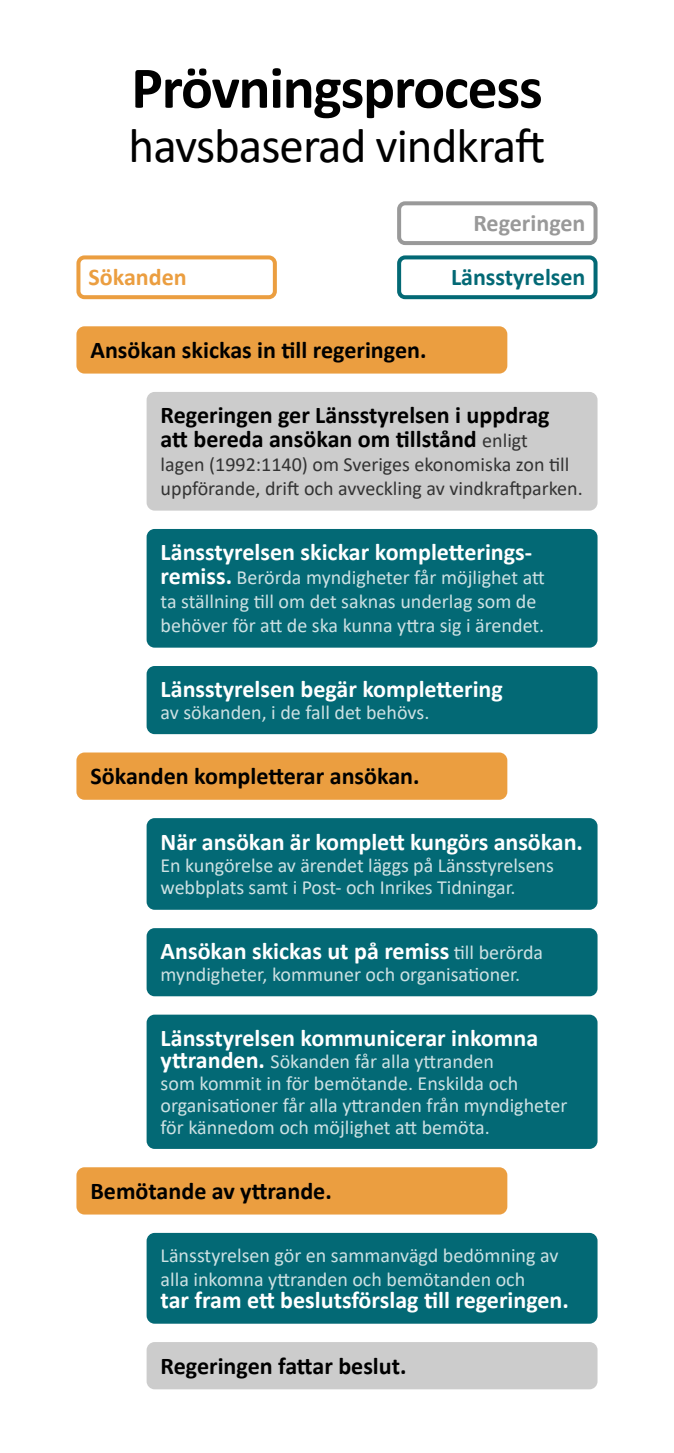
<style>
.page{position:relative;width:674px;height:1453px;background:#fff}
.page>*{position:absolute;margin:0;border:0;box-sizing:border-box;transform-origin:0 0}
.t1{font:700 59.5px "Calibri";letter-spacing:-.02em;color:#000}
.t2{font:49px "Calibri";letter-spacing:-.02em;color:#000}
.Brödtext_vit{font:700 24.06px "Calibri";color:#fff}
.Brödtext_liten{font:700 24.06px/24.1px "Calibri";color:#000}
.t3{font:700 24.06px "Calibri";color:#036975}
.t4{font:700 24.06px "Calibri";color:#999}
.t5{font:700 24.06px "Calibri";color:#eb9e40}
.Brödtext_vit-2{font:20.04px/22.1px "Calibri";color:#cde1e3}
.Brödtext_liten-2{font:20.04px/24.1px "Calibri";color:#333}
.s1{font-weight:400;font-size:20.04px;color:#333}
.s2{font-weight:700;font-size:24.06px;color:#fff}
.s3{font-weight:400;font-size:20.04px;color:#cde1e3}
</style>
<div class="page">
<div style="left:76px;top:326px;width:431px;height:47px;background:#eb9e40;border-radius:8px"></div>
<div style="left:147px;top:392px;width:450px;height:118px;background:#ccc;border-radius:8px"></div>
<div style="left:147px;top:1342px;width:450px;height:47px;background:#ccc;border-radius:8px"></div>
<div style="left:147px;top:529px;width:450px;height:118px;background:#036975;border-radius:8px"></div>
<div style="left:147px;top:666px;width:450px;height:68px;background:#036975;border-radius:8px"></div>
<div style="left:147px;top:818px;width:450px;height:91px;background:#036975;border-radius:8px"></div>
<div style="left:147px;top:928px;width:450px;height:68px;background:#036975;border-radius:8px"></div>
<div style="left:147px;top:1014px;width:450px;height:135px;background:#036975;border-radius:8px"></div>
<div style="left:147px;top:1232px;width:450px;height:91px;background:#036975;border-radius:8px"></div>
<div style="left:76px;top:752px;width:431px;height:48px;background:#eb9e40;border-radius:8px"></div>
<div style="left:76px;top:1167px;width:431px;height:47px;background:#eb9e40;border-radius:8px"></div>
<div style="left:76px;top:255px;width:201px;height:44px;border:4px solid #eb9e40;border-radius:6px"></div>
<div style="left:397px;top:255px;width:200px;height:44px;border:4px solid #036975;border-radius:6px"></div>
<div style="left:397px;top:201px;width:200px;height:44px;border:4px solid #999;border-radius:6px"></div>
<h1 class="t1" style="left:131px;top:46px;width:413px">Prövningsprocess</h1>
<h1 class="t2" style="left:129px;top:112px;width:418px">havsbaserad vindkraft</h1>
<p class="t4" style="left:473px;top:206px;width:114px">Regeringen</p>
<p class="t5" style="left:88px;top:260px;width:100px">Sökanden</p>
<p class="t3" style="left:451px;top:260px;width:136px">Länsstyrelsen</p>
<p class="Brödtext_liten" style="left:90px;top:338px;width:337px">Ansökan skickas in till regeringen.</p>
<p class="Brödtext_liten" style="left:161px;top:403px;width:390px">Regeringen ger Länsstyrelsen i uppdrag att bereda ansökan om tillstånd <span class="s1">enligt</span></p>
<p class="Brödtext_liten-2" style="left:161px;top:452px;width:424px">lagen (1992:1140) om Sveriges ekonomiska zon till uppförande, drift och avveckling av vindkraftparken.</p>
<p class="Brödtext_vit" style="left:161px;top:535px;width:373px">Länsstyrelsen skickar kompletterings-</p>
<p class="Brödtext_vit-2" style="left:161px;top:565px;width:386px;line-height:24.1px"><span class="s2">remiss.</span> Berörda myndigheter får möjlighet att ta ställning till om det saknas underlag som de behöver för att de ska kunna yttra sig i ärendet.</p>
<p class="Brödtext_vit" style="left:161px;top:672px;width:344px">Länsstyrelsen begär komplettering</p>
<p class="Brödtext_vit-2" style="left:161px;top:701px;width:270px">av sökanden, i de fall det behövs.</p>
<p class="Brödtext_liten" style="left:90px;top:764px;width:330px">Sökanden kompletterar ansökan.</p>
<p class="Brödtext_vit" style="left:161px;top:825px;width:424px">När ansökan är komplett kungörs ansökan.</p>
<p class="Brödtext_vit-2" style="left:161px;top:854px;width:395px">En kungörelse av ärendet läggs på Länsstyrelsens webbplats samt i Post- och Inrikes Tidningar.</p>
<p class="Brödtext_vit" style="left:161px;top:934px;width:384px">Ansökan skickas ut på remiss <span class="s3">till berörda</span></p>
<p class="Brödtext_vit-2" style="left:161px;top:963px;width:361px">myndigheter, kommuner och organisationer.</p>
<p class="Brödtext_vit" style="left:161px;top:1020px;width:379px">Länsstyrelsen kommunicerar inkomna</p>
<p class="Brödtext_vit-2" style="left:161px;top:1049px;width:408px"><span class="s2">yttranden.</span> Sökanden får alla yttranden<br>som kommit in för bemötande. Enskilda och organisationer får alla yttranden från myndigheter för kännedom och möjlighet att bemöta.</p>
<p class="Brödtext_liten" style="left:90px;top:1178px;width:243px">Bemötande av yttrande.</p>
<p class="Brödtext_vit-2" style="left:161px;top:1242px;width:399px;line-height:24.1px">Länsstyrelsen gör en sammanvägd bedömning av alla inkomna yttranden och bemötanden och</p>
<p class="Brödtext_vit" style="left:161px;top:1282px;width:410px">tar fram ett beslutsförslag till regeringen.</p>
<p class="Brödtext_liten" style="left:161px;top:1353px;width:247px">Regeringen fattar beslut.</p>
</div>
